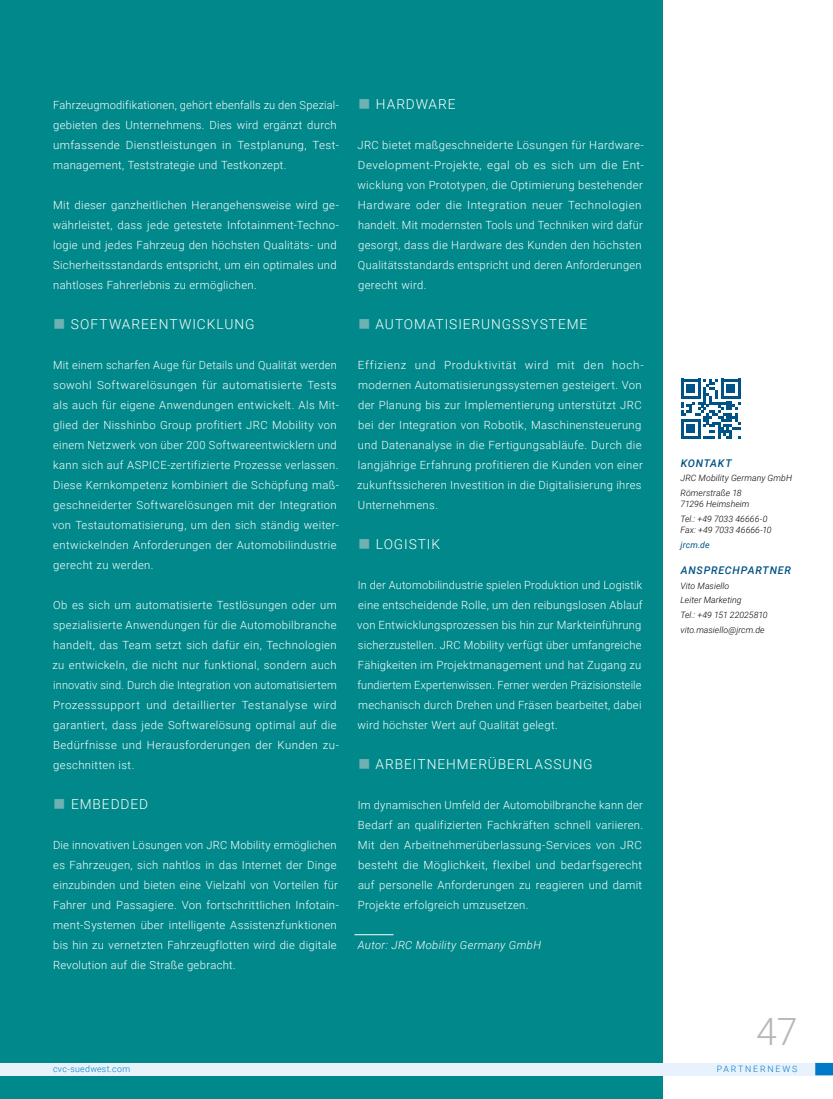
<style>
.page{position:relative;width:833px;height:1099px;background:#fff}
.page>*{position:absolute;margin:0;border:0;box-sizing:border-box;transform-origin:0 0}
.t1{font:300 37.5px "Roboto";color:#b7b7b6}
.t2{font:300 13.75px "Roboto";letter-spacing:.065em;color:#fff}
.t3{font:300 11.25px/20px "Roboto";letter-spacing:.03em;color:#fff}
.t4{font:italic 300 11.25px "Roboto";letter-spacing:.03em;color:#fff}
.t5{font:italic 500 10.62px "Roboto";letter-spacing:.07em;color:#005386}
.t6{font:italic 300 8.75px/14.8px "Roboto";letter-spacing:.005em;color:#000}
.t7{font:300 8.75px "Roboto";letter-spacing:.04em;color:#0079c8}
.t8{font:300 8.75px "Roboto";letter-spacing:.21em;color:#0079c8}
.t9{font:italic 8.75px "Roboto";letter-spacing:.015em;color:#005386}
</style>
<div class="page">
<div style="left:0;top:0;width:663px;height:1098px;background:#00888a"></div>
<hr style="left:354px;top:934px;width:39px;height:1px;background:#fff">
<svg style="left:681px;top:379px;width:59px;height:60px"></svg>
<div style="left:0;top:1062px;width:833px;height:13px;background:#e8f2fd"></div>
<div style="left:815px;top:1062px;width:18px;height:13px;background:#0079c8"></div>
<p class="t3" style="left:53px;top:94px;width:287px">Fahrzeugmodifikationen, gehört ebenfalls zu den Spezial&shy;gebieten des Unternehmens. Dies wird ergänzt durch umfassende Dienstleistungen in Testplanung, Test&shy;management, Teststrategie und Testkonzept.</p>
<p class="t3" style="left:53px;top:194px;width:288px">Mit dieser ganzheitlichen Herangehensweise wird ge&shy;währleistet, dass jede getestete Infotainment-Techno&shy;logie und jedes Fahrzeug den höchsten Qualitäts- und Sicherheitsstandards entspricht, um ein optimales und nahtloses Fahrerlebnis zu ermöglichen.</p>
<p class="t2" style="left:71px;top:314px;width:185px">SOFTWAREENTWICKLUNG</p>
<p class="t3" style="left:52px;top:354px;width:288px">Mit einem scharfen Auge für Details und Qualität werden sowohl Softwarelösungen für automatisierte Tests als auch für eigene Anwendungen entwickelt. Als Mit&shy;glied der Nisshinbo Group profitiert JRC Mobility von einem Netzwerk von über 200 Softwareentwicklern und kann sich auf ASPICE-zertifizierte Prozesse verlassen.<br>Diese Kernkompetenz kombiniert die Schöpfung maß&shy;geschneiderter Softwarelösungen mit der Integration von Testautomatisierung, um den sich ständig weiter&shy;entwickelnden Anforderungen der Automobilindustrie gerecht zu werden.</p>
<p class="t3" style="left:52px;top:594px;width:288px">Ob es sich um automatisierte Testlösungen oder um spezialisierte Anwendungen für die Automobilbranche handelt, das Team setzt sich dafür ein, Technologien zu entwickeln, die nicht nur funktional, sondern auch innovativ sind. Durch die Integration von automatisiertem Prozesssupport und detaillierter Testanalyse wird garantiert, dass jede Softwarelösung optimal auf die Bedürfnisse und Herausforderungen der Kunden zu&shy;geschnitten ist.</p>
<p class="t2" style="left:71px;top:794px;width:79px">EMBEDDED</p>
<p class="t3" style="left:53px;top:834px;width:287px">Die innovativen Lösungen von JRC Mobility ermöglichen es Fahrzeugen, sich nahtlos in das Internet der Dinge einzubinden und bieten eine Vielzahl von Vorteilen für Fahrer und Passagiere. Von fortschrittlichen Infotain&shy;ment-Systemen über intelligente Assistenzfunktionen bis hin zu vernetzten Fahrzeugflotten wird die digitale Revolution auf die Straße gebracht.</p>
<p class="t2" style="left:376px;top:94px;width:81px">HARDWARE</p>
<p class="t3" style="left:357px;top:134px;width:288px">JRC bietet maßgeschneiderte Lösungen für Hardware-Development-Projekte, egal ob es sich um die Ent&shy;wicklung von Prototypen, die Optimierung bestehender Hardware oder die Integration neuer Technologien handelt. Mit modernsten Tools und Techniken wird dafür gesorgt, dass die Hardware des Kunden den höchsten Qualitätsstandards entspricht und deren Anforderungen gerecht wird.</p>
<p class="t2" style="left:375px;top:314px;width:213px">AUTOMATISIERUNGSSYSTEME</p>
<p class="t3" style="left:357px;top:354px;width:288px">Effizienz und Produktivität wird mit den hoch&shy;modernen Automatisierungssystemen gesteigert. Von der Planung bis zur Implementierung unterstützt JRC bei der Integration von Robotik, Maschinensteuerung und Datenanalyse in die Fertigungsabläufe. Durch die langjährige Erfahrung profitieren die Kunden von einer zukunftssicheren Investition in die Digitalisierung ihres Unternehmens.</p>
<p class="t2" style="left:376px;top:534px;width:66px">LOGISTIK</p>
<p class="t3" style="left:357px;top:574px;width:287px;text-align:justify">In der Automobilindustrie spielen Produktion und Logistik eine entscheidende Rolle, um den reibungslosen Ablauf von Entwicklungsprozessen bis hin zur Markteinführung sicherzustellen. JRC Mobility verfügt über umfangreiche Fähigkeiten im Projektmanagement und hat Zugang zu fundiertem Expertenwissen. Ferner werden Präzisionsteile mechanisch durch Drehen und Fräsen bearbeitet, dabei wird höchster Wert auf Qualität gelegt.</p>
<p class="t2" style="left:375px;top:754px;width:219px">ARBEITNEHMERÜBERLASSUNG</p>
<p class="t3" style="left:358px;top:794px;width:287px">Im dynamischen Umfeld der Automobilbranche kann der Bedarf an qualifizierten Fachkräften schnell variieren.<br>Mit den Arbeitnehmerüberlassung-Services von JRC besteht die Möglichkeit, flexibel und bedarfsgerecht auf personelle Anforderungen zu reagieren und damit Projekte erfolgreich umzusetzen.</p>
<p class="t4" style="left:358px;top:937px;width:185px">Autor: JRC Mobility Germany GmbH</p>
<p class="t5" style="left:681px;top:455px;width:53px">KONTAKT</p>
<p class="t6" style="left:680px;top:470px;width:113px">JRC Mobility Germany GmbH<br>Römerstraße 18</p>
<p class="t6" style="left:680px;top:496px;width:88px">71296 Heimsheim<br>Tel.: +49 7033 46666-0</p>
<p class="t6" style="left:680px;top:522px;width:93px">Fax: +49 7033 46666-10</p>
<p class="t9" style="left:680px;top:539px;width:31px">jrcm.de</p>
<p class="t5" style="left:681px;top:562px;width:112px">ANSPRECHPARTNER</p>
<p class="t6" style="left:680px;top:577px;width:88px">Vito Masiello<br>Leiter Marketing<br>Tel.: +49 151 22025810 vito.masiello@jrcm.de</p>
<h1 class="t1" style="left:756px;top:1005px;width:43px">47</h1>
<p class="t7" style="left:53px;top:1062px;width:78px">cvc-suedwest.com</p>
<p class="t8" style="left:716px;top:1062px;width:82px">PARTNERNEWS</p>
</div>
